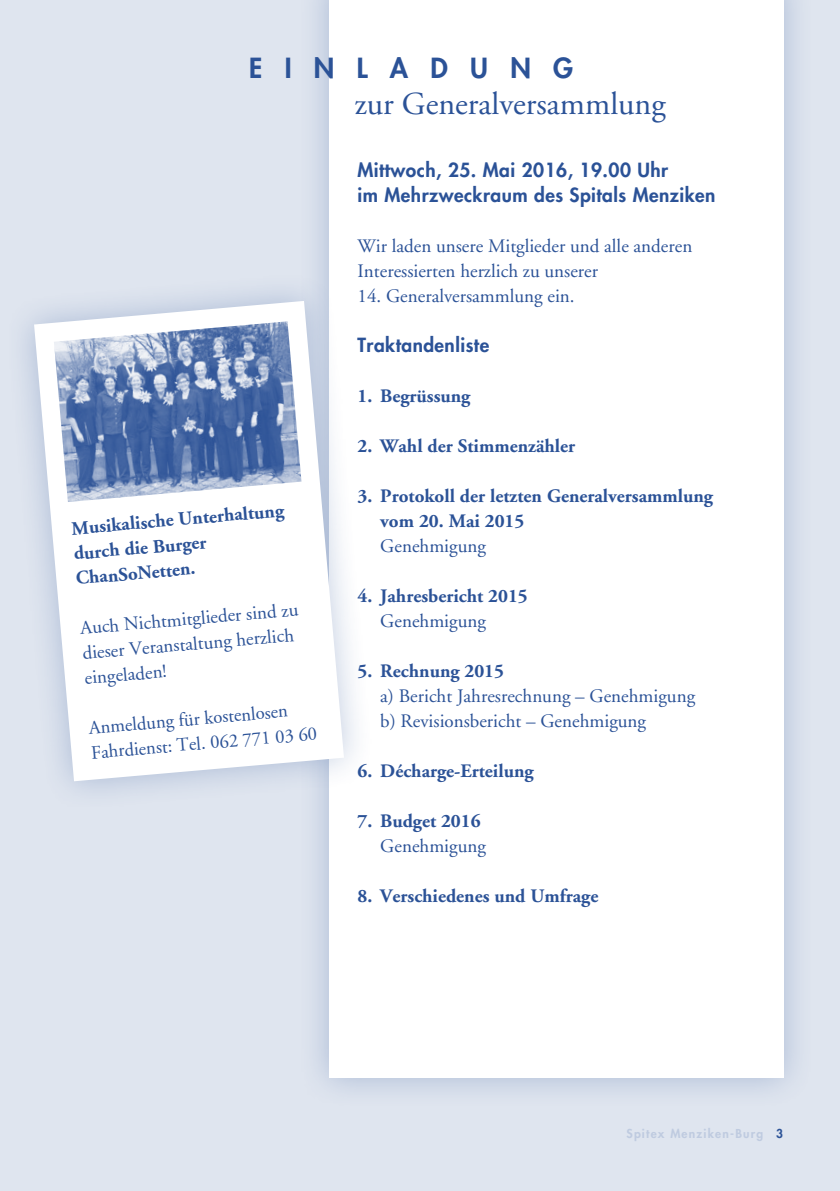
<style>
.page{position:relative;width:840px;height:1191px;background:#fff}
.page>*{position:absolute;margin:0;border:0;box-sizing:border-box;transform-origin:0 0}
.t1{font:32px "Adobe Garamond";color:#2b5297}
.t2{font:800 27px "Futura";letter-spacing:.825em;color:#2b5297}
.t3{font:19px/25px "Adobe Garamond";color:#2b5297}
.t4{font:700 19px/25px "Adobe Garamond";color:#2b5297}
.t5{font:800 19px/25px "Futura";letter-spacing:.025em;color:#2b5297}
.t6{font:800 12px "Futura";letter-spacing:.1em;color:#bfcbe0}
.s1{color:#2b5297}
</style>
<div class="page">
<div style="left:0;top:0;width:839px;height:1191px;background:#dfe5ef"></div>
<div style="left:297px;top:0;width:517px;height:1109px;background:#2b5297;opacity:.3"></div>
<div style="left:329px;top:0;width:453px;height:1077px;background:#fff"></div>
<div style="left:4px;top:271px;width:370px;height:540px;background:#2b5297;opacity:.3"></div>
<svg style="left:34px;top:301px;width:310px;height:480px;background:#f5f7fa"></svg>
<img style="left:54px;top:321px;width:247px;height:181px">
<h2 class="t2" style="left:249px;top:50px;width:325px">EINLADUNG</h2>
<h1 class="t1" style="left:354px;top:87px;width:312px">zur Generalversammlung</h1>
<p class="t4" style="left:70px;top:516px;width:214px;rotate:-5deg">Musikalische Unterhaltung durch die Burger<br>ChanSoNetten.</p>
<p class="t3" style="left:79px;top:616px;width:220px;rotate:-5deg">Auch Nichtmitglieder sind zu dieser Veranstaltung herzlich eingeladen!</p>
<p class="t3" style="left:88px;top:716px;width:228px;rotate:-5deg">Anmeldung für kostenlosen<br>Fahrdienst: Tel. 062 771 03 60</p>
<p class="t5" style="left:357px;top:157px;width:359px">Mittwoch, 25. Mai 2016, 19.00 Uhr<br>im Mehrzweckraum des Spitals Menziken</p>
<p class="t3" style="left:357px;top:234px;width:336px">Wir laden unsere Mitglieder und alle anderen<br>Interessierten herzlich zu unserer</p>
<p class="t3" style="left:357px;top:284px;width:218px">14. Generalversammlung ein.</p>
<p class="t5" style="left:357px;top:332px;width:133px">Traktandenliste</p>
<p class="t4" style="left:357px;top:383px;width:114px">1. Begrüssung</p>
<p class="t4" style="left:357px;top:433px;width:219px">2. Wahl der Stimmenzähler</p>
<p class="t4" style="left:380px;top:483px;width:334px;text-indent:-23px">3. Protokoll der letzten Generalversammlung vom 20. Mai 2015</p>
<p class="t3" style="left:380px;top:534px;width:107px">Genehmigung</p>
<p class="t4" style="left:357px;top:583px;width:172px">4. Jahresbericht 2015</p>
<p class="t3" style="left:380px;top:609px;width:107px">Genehmigung</p>
<p class="t4" style="left:357px;top:658px;width:148px">5. Rechnung 2015</p>
<p class="t3" style="left:380px;top:684px;width:316px">a) Bericht Jahresrechnung – Genehmigung b) Revisionsbericht – Genehmigung</p>
<p class="t4" style="left:357px;top:758px;width:177px">6. Décharge-Erteilung</p>
<p class="t4" style="left:357px;top:809px;width:124px">7. Budget 2016</p>
<p class="t3" style="left:380px;top:834px;width:107px">Genehmigung</p>
<p class="t4" style="left:357px;top:884px;width:242px">8. Verschiedenes und Umfrage</p>
<p class="t6" style="left:626px;top:1125px;width:158px">Spitex Menziken-Burg <span class="s1">3</span></p>
</div>
